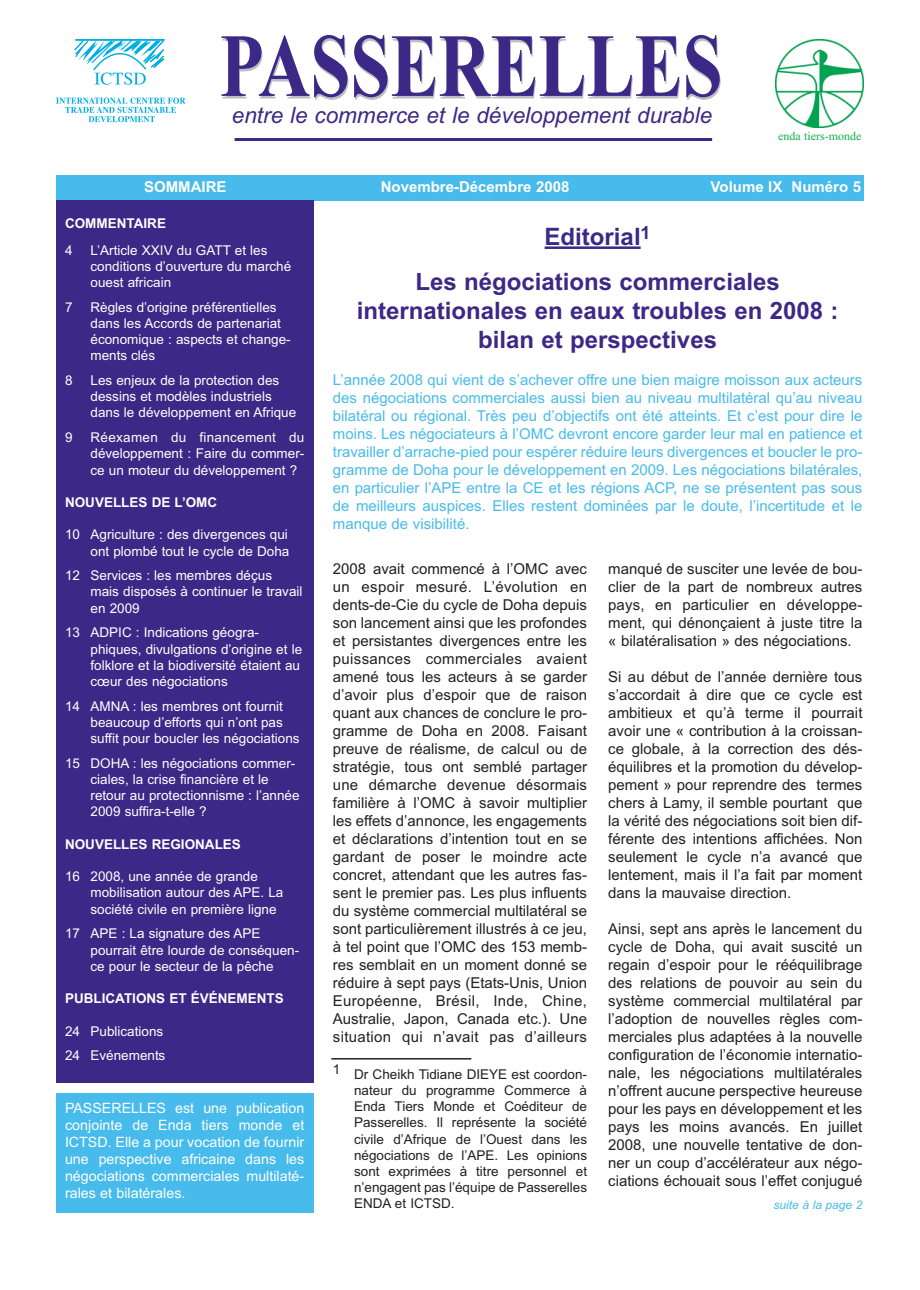
<style>
.page{position:relative;width:920px;height:1290px;background:#fff}
.page>*{position:absolute;margin:0;border:0;box-sizing:border-box;transform-origin:0 0}
.t1{font:700 90px "Times New Roman";color:#3c2886;scale:.8 1}
.t2{font:700 24px/45px "Arial";color:#3c2886;text-align:center}
.t3{font:italic 22.5px "Arial";color:#3c2886}
.t4{font:15px/18px "Arial";color:#231f20;text-align:justify}
.t5{font:15px/18px "Arial";color:#47bbeb;text-align:justify}
.t6{font:700 15px "Arial";color:#fff}
.t7{font:14.25px/17.1px "Arial";color:#fff;text-align:justify}
.t8{font:13.5px/16.2px "Arial";color:#fff}
.t9{font:13.5px/16.2px "Arial";color:#231f20;text-align:justify}
.t10{font:700 13.5px "Arial";color:#fff}
.t11{font:12px "Times New Roman";color:#11af4b}
.t12{font:italic 12px "Arial";color:#47bbeb}
</style>
<div class="page">
<div style="left:56px;top:175px;width:808px;height:26px;background:#47bbeb"></div>
<hr style="left:235px;top:138px;width:477px;height:3px;background:#3c2886">
<img style="left:775px;top:39px;width:89px;height:89px">
<svg style="left:56px;top:98px;width:129px;height:24px"></svg>
<svg style="left:74px;top:39px;width:91px;height:46px"></svg>
<div style="left:56px;top:1093px;width:257px;height:120px;background:#47bbeb"></div>
<hr style="left:545px;top:246px;width:96px;height:3px;background:#3c2886">
<hr style="left:331px;top:1058px;width:140px;height:1px;background:#231f20">
<div style="left:56px;top:201px;width:257px;height:882px;background:#3c2886"></div>
<h1 class="t1" style="left:220px;top:12px;width:630px">PASSERELLES</h1>
<h3 class="t3" style="left:232px;top:102px;width:482px">entre le commerce et le développement durable</h3>
<p class="t11" style="left:778px;top:129px;width:85px">enda tiers-monde</p>
<p class="t6" style="left:144px;top:178px;width:84px">SOMMAIRE</p>
<p class="t6" style="left:381px;top:178px;width:190px">Novembre-Décembre 2008</p>
<p class="t6" style="left:711px;top:178px;width:152px">Volume IX Numéro 5</p>
<p class="t10" style="left:65px;top:216px;width:102px">COMMENTAIRE</p>
<p class="t8" style="left:65px;top:242px;width:9px">4</p>
<p class="t8" style="left:91px;top:242px;width:202px">L’Article XXIV du GATT et les conditions d’ouverture du marché ouest africain</p>
<p class="t8" style="left:65px;top:299px;width:9px">7</p>
<p class="t8" style="left:91px;top:299px;width:202px">Règles d’origine préférentielles dans les Accords de partenariat économique : aspects et change&shy;ments clés</p>
<p class="t8" style="left:65px;top:372px;width:9px">8</p>
<p class="t8" style="left:91px;top:372px;width:207px">Les enjeux de la protection des dessins et modèles industriels dans le développement en Afrique</p>
<p class="t8" style="left:65px;top:429px;width:9px">9</p>
<p class="t8" style="left:91px;top:429px;width:215px;text-align:justify">Réexamen du financement du développement : Faire du commer&shy;ce un moteur du développement ?</p>
<p class="t10" style="left:65px;top:494px;width:154px">NOUVELLES DE L’OMC</p>
<p class="t8" style="left:65px;top:527px;width:226px;text-align:right">10 Agriculture : des divergences qui ont plombé tout le cycle de Doha</p>
<p class="t8" style="left:91px;top:567px;width:213px;text-indent:-26px">12 Services : les membres déçus mais disposés à continuer le travail en 2009</p>
<p class="t8" style="left:91px;top:625px;width:213px;text-indent:-26px">13 ADPIC : Indications géogra&shy;phiques, divulgations d’origine et le folklore et la biodiversité étaient au cœur des négociations</p>
<p class="t8" style="left:91px;top:698px;width:211px;text-indent:-26px">14 AMNA : les membres ont fournit beaucoup d’efforts qui n’ont pas suffit pour boucler les négociations</p>
<p class="t8" style="left:91px;top:755px;width:210px;text-indent:-26px">15 DOHA : les négociations commer&shy;ciales, la crise financière et le retour au protectionnisme : l’année<br>2009 suffira-t-elle ?</p>
<p class="t10" style="left:65px;top:836px;width:177px">NOUVELLES REGIONALES</p>
<p class="t8" style="left:91px;top:868px;width:194px;text-indent:-26px">16 2008, une année de grande mobilisation autour des APE. La société civile en première ligne</p>
<p class="t8" style="left:91px;top:925px;width:210px;text-indent:-26px">17 APE : La signature des APE pourrait être lourde de conséquen&shy;ce pour le secteur de la pêche</p>
<p class="t10" style="left:65px;top:990px;width:220px">PUBLICATIONS ET ÉVÉNEMENTS</p>
<p class="t8" style="left:65px;top:1018px;width:102px;line-height:24.8px">24 Publications<br>24 Evénements</p>
<p class="t7" style="left:65px;top:1099px;width:241px">PASSERELLES est une publication conjointe de Enda tiers monde et ICTSD. Elle a pour vocation de fournir une perspective africaine dans les négociations commerciales multilaté&shy;rales et bilatérales.</p>
<h2 class="t2" style="left:416px;top:214px;width:366px">Editorial<sup>1<br></sup>Les négociations commerciales</h2>
<h2 class="t2" style="left:357px;top:296px;width:483px;line-height:28.8px">internationales en eaux troubles en 2008 : bilan et perspectives</h2>
<p class="t5" style="left:333px;top:370px;width:531px">L’année 2008 qui vient de s’achever offre une bien maigre moisson aux acteurs des négociations commerciales aussi bien au niveau multilatéral qu’au niveau bilatéral ou régional. Très peu d’objectifs ont été atteints. Et c’est pour dire le moins. Les négociateurs à l’OMC devront encore garder leur mal en patience et travailler d’arrache-pied pour espérer réduire leurs divergences et boucler le pro&shy;gramme de Doha pour le développement en 2009. Les négociations bilatérales, en particulier l’APE entre la CE et les régions ACP, ne se présentent pas sous de meilleurs auspices. Elles restent dominées par le doute, l’incertitude et le manque de visibilité.</p>
<p class="t4" style="left:333px;top:560px;width:256px">2008 avait commencé à l’OMC avec un espoir mesuré. L’évolution en dents-de-Cie du cycle de Doha depuis son lancement ainsi que les profondes et persistantes divergences entre les puissances commerciales avaient amené tous les acteurs à se garder d’avoir plus d’espoir que de raison quant aux chances de conclure le pro&shy;gramme de Doha en 2008. Faisant preuve de réalisme, de calcul ou de stratégie, tous ont semblé partager une démarche devenue désormais familière à l’OMC à savoir multiplier les effets d’annonce, les engagements et déclarations d’intention tout en se gardant de poser le moindre acte concret, attendant que les autres fas&shy;sent le premier pas. Les plus influents du système commercial multilatéral se sont particulièrement illustrés à ce jeu, à tel point que l’OMC des 153 memb&shy;res semblait en un moment donné se réduire à sept pays (Etats-Unis, Union Européenne, Brésil, Inde, Chine, Australie, Japon, Canada etc.). Une situation qui n’avait pas d’ailleurs</p>
<p class="t4" style="left:608px;top:560px;width:256px">manqué de susciter une levée de bou&shy;clier de la part de nombreux autres pays, en particulier en développe&shy;ment, qui dénonçaient à juste titre la « bilatéralisation » des négociations.</p>
<p class="t4" style="left:608px;top:668px;width:256px">Si au début de l’année dernière tous s’accordait à dire que ce cycle est ambitieux et qu’à terme il pourrait avoir une « contribution à la croissan&shy;ce globale, à la correction des dés&shy;équilibres et la promotion du dévelop&shy;pement » pour reprendre des termes chers à Lamy, il semble pourtant que la vérité des négociations soit bien dif&shy;férente des intentions affichées. Non seulement le cycle n’a avancé que lentement, mais il l’a fait par moment dans la mauvaise direction.</p>
<p class="t4" style="left:608px;top:920px;width:256px">Ainsi, sept ans après le lancement du cycle de Doha, qui avait suscité un regain d’espoir pour le rééquilibrage des relations de pouvoir au sein du système commercial multilatéral par l’adoption de nouvelles règles com&shy;merciales plus adaptées à la nouvelle configuration de l’économie internatio&shy;nale, les négociations multilatérales n’offrent aucune perspective heureuse pour les pays en développement et les pays les moins avancés. En juillet 2008, une nouvelle tentative de don&shy;ner un coup d’accélérateur aux négo&shy;ciations échouait sous l’effet conjugué</p>
<p class="t12" style="left:773px;top:1197px;width:90px">suite à la page 2</p>
<p class="t9" style="left:354px;top:1066px;width:235px;text-indent:-21px">1 Dr Cheikh Tidiane DIEYE est coordon&shy;nateur du programme Commerce à Enda Tiers Monde et Coéditeur de Passerelles. Il représente la société civile d’Afrique de l’Ouest dans les négociations de l’APE. Les opinions sont exprimées à titre personnel et n’engagent pas l’équipe de Passerelles ENDA et ICTSD.</p>
</div>
